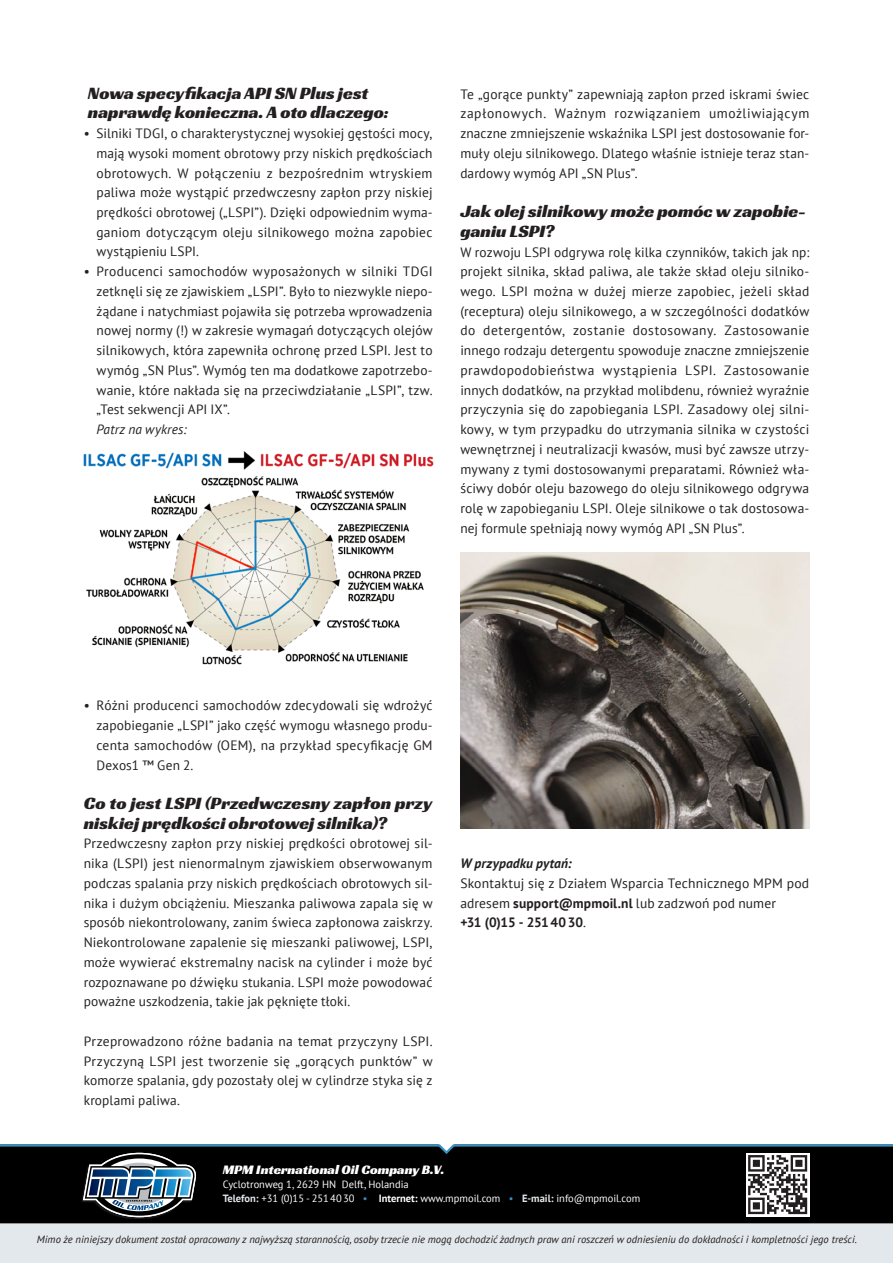
<style>
.page{position:relative;width:893px;height:1263px;background:#fff}
.page>*{position:absolute;margin:0;border:0;box-sizing:border-box;transform-origin:0 0}
.Subkopje{font:18px/19.6px "Racing Sans One";color:#231f20}
.BLOK_-_subkopje{font:18px/19.6px "Racing Sans One";color:#231f20}
.tekst{font:13.5px/19.6px "PT Sans";letter-spacing:.015em;color:#231f20;text-align:justify}
.tekst-2{font:13.5px "PT Sans";letter-spacing:.04em;color:#231f20}
.tekst-3{font:13.5px "PT Sans";letter-spacing:.035em;color:#231f20}
.t1{font:13.5px "Racing Sans One";color:#fff}
.tekst-4{font:700 13.5px "PT Sans";letter-spacing:-.01em;color:#231f20}
.tekst-5{font:italic 700 13.5px "PT Sans";letter-spacing:.015em;color:#231f20}
.Bijschrift{font:italic 13.5px "PT Sans";letter-spacing:.015em;color:#231f20}
.tekst-6{font:13.5px "PT Sans";letter-spacing:.045em;color:#231f20}
.t2{font:italic 10.5px "PT Sans";color:#231f20}
.t3{font:10.5px "PT Sans";color:#fff}
.t4{font:10.5px "PT Sans";color:#378fc3}
.s1{font-weight:700}
.s2{font-weight:400}
.s3{font-weight:700;color:#e2e8eb}
</style>
<div class="page">
<div style="left:0;top:1219px;width:893px;height:44px;background:#e2e8eb"></div>
<div style="left:0;top:1217px;width:893px;height:6px;background:#000"></div>
<div style="left:81px;top:1153px;width:115px;height:66px;background:#231f20;opacity:.75"></div>
<svg style="left:0;top:1144px;width:893px;height:73px;background:#14191c"></svg>
<img style="left:83px;top:451px;width:351px;height:214px">
<img style="left:460px;top:552px;width:349px;height:277px">
<p class="BLOK_-_subkopje" style="left:88px;top:83px;width:302px">Nowa specyfikacja API SN Plus jest naprawdę konieczna A. oto dlaczego:</p>
<p class="tekst" style="left:96px;top:123px;width:338px">Silniki TDGI o, charakterystycznej wysokiej gęstości mocy,</p>
<p class="tekst" style="left:84px;top:123px;width:8px">•</p>
<p class="tekst" style="left:96px;top:143px;width:338px">mają wysoki moment obrotowy przy niskich prędkościach obrotowych. W połączeniu z bezpośrednim wtryskiem paliwa może wystąpić przedwczesny zapłon przy niskiej</p>
<p class="tekst" style="left:96px;top:222px;width:338px">ganiom dotyczącym oleju silnikowego można zapobiec</p>
<p class="tekst" style="left:96px;top:202px;width:338px">prędkości obrotowej („LSPI”). Dzięki odpowiednim wyma-</p>
<p class="tekst" style="left:96px;top:242px;width:104px">wystąpieniu LSPI.</p>
<p class="tekst" style="left:96px;top:261px;width:338px">Producenci samochodów wyposażonych w silniki TDGI</p>
<p class="tekst" style="left:84px;top:261px;width:8px">•</p>
<p class="tekst" style="left:96px;top:281px;width:338px">zetknęli się ze zjawiskiem „LSPI .” Było to niezwykle niepo-</p>
<p class="tekst" style="left:96px;top:320px;width:338px">nowej normy (!) w zakresie wymagań dotyczących olejów silnikowych, która zapewniła ochronę przed LSPI. Jest to</p>
<p class="tekst" style="left:96px;top:380px;width:338px">wanie, które nakłada się na przeciwdziałanie „LSPI ,” tzw.</p>
<p class="tekst" style="left:96px;top:301px;width:338px">żądane i natychmiast pojawiła się potrzeba wprowadzenia</p>
<p class="tekst" style="left:96px;top:360px;width:338px">wymóg „SN Plus .” Wymóg ten ma dodatkowe zapotrzebo-</p>
<p class="tekst" style="left:96px;top:399px;width:135px">„Test sekwencji API IX .“</p>
<p class="Bijschrift" style="left:96px;top:421px;width:92px">Patrz na wykres:</p>
<p class="tekst" style="left:460px;top:84px;width:350px;text-align:right">Te „gorące punkty” zapewniają zapłon przed iskrami świec umożliwiającym</p>
<p class="tekst" style="left:555px;top:103px;width:53px">Ważnym</p>
<p class="tekst-2" style="left:615px;top:105px;width:87px">rozwiązaniem</p>
<p class="tekst-6" style="left:460px;top:105px;width:87px">zapłonowych.</p>
<p class="tekst" style="left:460px;top:123px;width:350px">znaczne zmniejszenie wskaźnika LSPI jest dostosowanie for-</p>
<p class="tekst" style="left:460px;top:143px;width:350px">muły oleju silnikowego. Dlatego właśnie istnieje teraz stan-</p>
<p class="tekst" style="left:460px;top:163px;width:179px">dardowy wymóg API „SN Plus .“</p>
<p class="Subkopje" style="left:460px;top:201px;width:347px">Jak olej silnikowy może pomóc w zapobie-</p>
<p class="tekst" style="left:460px;top:242px;width:350px">W rozwoju LSPI odgrywa rolę kilka czynników, takich jak np:</p>
<p class="tekst" style="left:460px;top:281px;width:350px">wego. LSPI można w dużej mierze zapobiec, jeżeli skład</p>
<p class="Subkopje" style="left:460px;top:221px;width:96px">ganiu LSPI?</p>
<p class="tekst" style="left:460px;top:261px;width:350px">projekt silnika, skład paliwa, ale także skład oleju silniko-</p>
<p class="tekst" style="left:460px;top:301px;width:350px;text-align:right">(receptura) oleju silnikowego a, w szczególności dodatków<br>Zastosowanie</p>
<p class="tekst-3" style="left:483px;top:322px;width:83px">detergentów,</p>
<p class="tekst-3" style="left:573px;top:322px;width:53px">zostanie</p>
<p class="tekst" style="left:460px;top:321px;width:17px">do</p>
<p class="tekst" style="left:460px;top:340px;width:350px">innego rodzaju detergentu spowoduje znaczne zmniejszenie</p>
<p class="tekst-2" style="left:724px;top:361px;width:87px">Zastosowanie</p>
<p class="tekst-3" style="left:633px;top:322px;width:85px">dostosowany.</p>
<p class="tekst" style="left:460px;top:360px;width:350px">prawdopodobieństwa<br>innych dodatków, na przykład molibdenu, również wyraźnie</p>
<p class="tekst" style="left:460px;top:419px;width:350px">kowy w, tym przypadku do utrzymania silnika w czystości</p>
<p class="tekst" style="left:685px;top:360px;width:32px">LSPI.</p>
<p class="tekst-2" style="left:602px;top:361px;width:76px">wystąpienia</p>
<p class="tekst" style="left:460px;top:399px;width:350px">przyczynia się do zapobiegania LSPI. Zasadowy olej silni-</p>
<p class="tekst" style="left:460px;top:439px;width:350px">wewnętrznej i neutralizacji kwasów, musi być zawsze utrzy-</p>
<p class="tekst" style="left:460px;top:459px;width:350px">mywany z tymi dostosowanymi preparatami. Również wła-</p>
<p class="tekst" style="left:460px;top:478px;width:350px">ściwy dobór oleju bazowego do oleju silnikowego odgrywa</p>
<p class="tekst" style="left:460px;top:498px;width:350px">rolę w zapobieganiu LSPI. Oleje silnikowe o tak dostosowa-</p>
<p class="tekst" style="left:460px;top:518px;width:286px">nej formule spełniają nowy wymóg API „SN Plus .“</p>
<p class="tekst" style="left:84px;top:695px;width:8px">•</p>
<p class="tekst" style="left:96px;top:695px;width:338px">Różni producenci samochodów zdecydowali się wdrożyć</p>
<p class="tekst" style="left:96px;top:715px;width:338px">zapobieganie „LSPI” jako część wymogu własnego produ-</p>
<p class="tekst" style="left:96px;top:755px;width:98px">Dexos1 ™ Gen 2.</p>
<p class="Subkopje" style="left:84px;top:793px;width:350px">Co to jest LSPI (Przedwczesny zapłon przy niskiej prędkości obrotowej silnika ?(</p>
<p class="tekst" style="left:84px;top:853px;width:350px">nika (LSPI) jest nienormalnym zjawiskiem obserwowanym</p>
<p class="tekst" style="left:96px;top:735px;width:338px">centa samochodów (OEM ,) na przykład specyfikację GM</p>
<p class="tekst" style="left:84px;top:833px;width:350px">Przedwczesny zapłon przy niskiej prędkości obrotowej sil-</p>
<p class="tekst" style="left:84px;top:873px;width:350px">podczas spalania przy niskich prędkościach obrotowych sil-</p>
<p class="tekst" style="left:84px;top:912px;width:350px">sposób niekontrolowany, zanim świeca zapłonowa zaiskrzy.<br>Niekontrolowane zapalenie się mieszanki paliwowej, LSPI, może wywierać ekstremalny nacisk na cylinder i może być rozpoznawane po dźwięku stukania. LSPI może powodować poważne uszkodzenia, takie jak pęknięte tłoki.</p>
<p class="tekst" style="left:84px;top:1031px;width:350px">Przeprowadzono różne badania na temat przyczyny LSPI.<br>Przyczyną LSPI jest tworzenie się „gorących punktów” w komorze spalania, gdy pozostały olej w cylindrze styka się z kroplami paliwa.</p>
<p class="tekst" style="left:84px;top:893px;width:350px">nika i dużym obciążeniu. Mieszanka paliwowa zapala się w</p>
<p class="tekst-5" style="left:460px;top:855px;width:113px">W przypadku pytań:</p>
<p class="tekst" style="left:460px;top:873px;width:350px">Skontaktuj się z Działem Wsparcia Technicznego MPM pod adresem <span class="s1">support@mpmoil.nl</span> lub zadzwoń pod numer</p>
<p class="tekst-4" style="left:460px;top:914px;width:127px">+31 (0) 15 - 2514030<span class="s2">.</span></p>
<p class="t1" style="left:223px;top:1161px;width:223px">MPM International Oil Company B .V.</p>
<p class="t3" style="left:342px;top:1178px;width:68px">Delft, Holandia</p>
<p class="t3" style="left:223px;top:1178px;width:115px">Cyclotronweg 1, 2629 HN</p>
<p class="t3" style="left:223px;top:1192px;width:133px"><span class="s3">Telefon:</span> +31 )0( 15 - 2514030</p>
<p class="t4" style="left:363px;top:1192px;width:6px">•</p>
<p class="t3" style="left:379px;top:1192px;width:123px"><span class="s1">Internet:</span> www.mpmoil.com</p>
<p class="t4" style="left:509px;top:1192px;width:6px">•</p>
<p class="t3" style="left:522px;top:1192px;width:120px"><span class="s3">-E mail:</span> info@mpmoil.com</p>
<p class="t2" style="left:37px;top:1233px;width:821px">Mimo że niniejszy dokument został opracowany z najwyższą starannością, osoby trzecie nie mogą dochodzić żadnych praw ani roszczeń w odniesieniu do dokładności i kompletności jego treści.</p>
</div>
